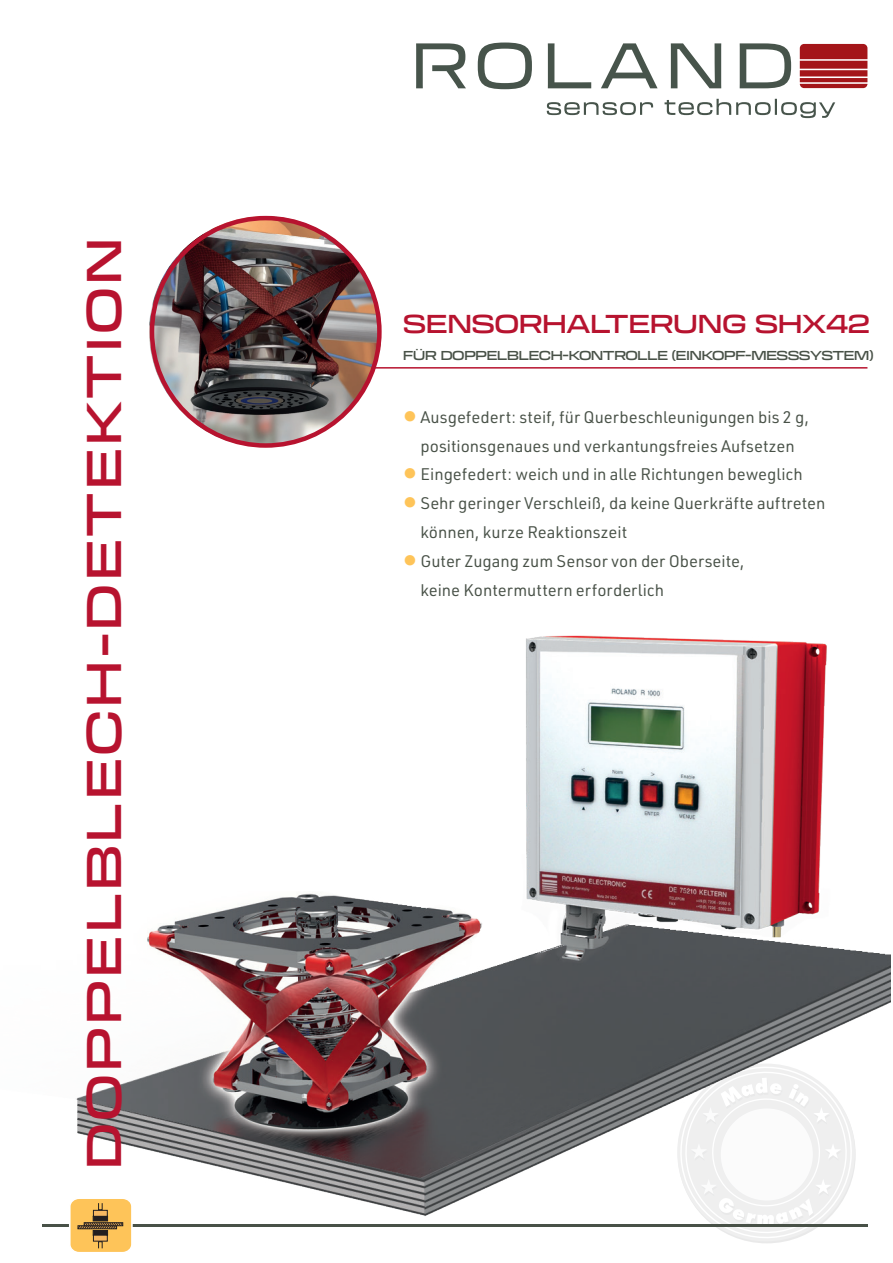
<style>
.page{position:relative;width:893px;height:1263px;background:#fff}
.page>*{position:absolute;margin:0;border:0;box-sizing:border-box;transform-origin:0 0}
.t1{font:500 expanded 48px "Transducer";letter-spacing:.05em;color:#b7132f}
.t2{font:500 expanded 25.5px "Transducer";letter-spacing:-.03em;color:#b7132f}
.t3{font:16.5px/28.8px "URWDIN";color:#485147}
.t4{font:500 expanded 12.75px "Transducer";letter-spacing:-.05em;color:#485147}
.s1{font-family:"Arial";font-size:24px;color:#fec459}
</style>
<div class="page">
<svg style="left:547px;top:99px;width:288px;height:19px"></svg>
<svg style="left:416px;top:43px;width:375px;height:46px"></svg>
<svg style="left:800px;top:44px;width:67px;height:44px;background:#b1363a"></svg>
<img style="left:42px;top:447px;width:849px;height:805px">
<img style="left:150px;top:216px;width:229px;height:231px">
<hr style="left:372px;top:367px;width:495px;height:2px;background:#b7132f">
<h1 class="t1" style="left:70px;top:1170px;width:934px;rotate:-90deg">DOPPELBLECH-DETEKTION</h1>
<h2 class="t2" style="left:403px;top:306px;width:469px">SENSORHALTERUNG SHX42</h2>
<p class="t4" style="left:403px;top:346px;width:472px">FÜR DOPPELBLECH-KONTROLLE (EINKOPF-MESSSYSTEM)</p>
<p class="t3" style="left:403px;top:402px;width:408px;text-align:center"><span class="s1">●</span> Ausgefedert: steif, für Querbeschleunigungen bis 2 g, positionsgenaues und verkantungsfreies Aufsetzen</p>
<p class="t3" style="left:403px;top:460px;width:402px"><span class="s1">●</span> Eingefedert: weich und in alle Richtungen beweglich</p>
<p class="t3" style="left:420px;top:488px;width:407px;text-indent:-18px"><span class="s1">●</span> Sehr geringer Verschleiß, da keine Querkräfte auftreten können, kurze Reaktionszeit</p>
<p class="t3" style="left:420px;top:546px;width:326px;text-indent:-18px"><span class="s1">●</span> Guter Zugang zum Sensor von der Oberseite, keine Kontermuttern erforderlich</p>
</div>
